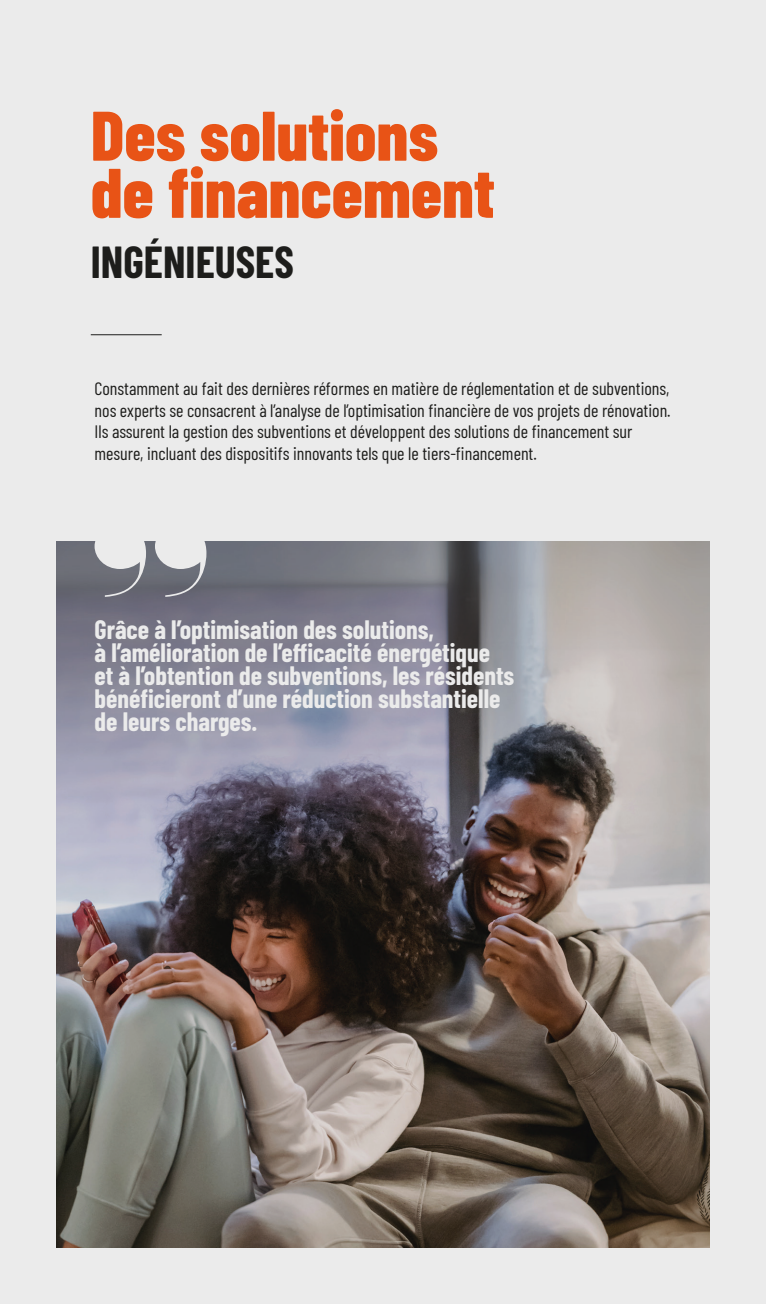
<style>
.page{position:relative;width:766px;height:1304px;background:#fff}
.page>*{position:absolute;margin:0;border:0;box-sizing:border-box;transform-origin:0 0}
.t1{font:800 70px "Barlow Condensed";color:#e85316}
.t2{font:700 43.8px "Barlow Condensed";color:#1d1d1b}
.t3{font:700 26px/23.2px "Barlow Condensed";color:#ebebeb}
.t4{font:18px/21.6px "Barlow Condensed";color:#1d1d1b}
</style>
<div class="page">
<div style="left:0;top:0;width:765px;height:1304px;background:#ebebeb"></div>
<img style="left:57px;top:541px;width:652px;height:706px">
<hr style="left:91px;top:334px;width:71px;height:1px;background:#1d1d1b">
<svg style="left:94px;top:541px;width:112px;height:56px"></svg>
<p class="t1" style="left:91px;top:86px;width:349px">Des solutions</p>
<p class="t1" style="left:91px;top:143px;width:405px">de financement</p>
<p class="t2" style="left:91px;top:231px;width:204px">INGÉNIEUSES</p>
<p class="t4" style="left:94px;top:376px;width:577px">Constamment au fait des dernières réformes en matière de réglementation et de subventions, nos experts se consacrent à l’analyse de l’optimisation financière de vos projets de rénovation.<br>Ils assurent la gestion des subventions et développent des solutions de financement sur mesure, incluant des dispositifs innovants tels que le tiers-financement.</p>
<p class="t3" style="left:94px;top:616px;width:341px">Grâce à l’optimisation des solutions,</p>
<p class="t3" style="left:94px;top:640px;width:397px">à l’amélioration de l’efficacité énergétique</p>
<p class="t3" style="left:94px;top:663px;width:421px">et à l’obtention de subventions, les résidents bénéficieront d’une réduction substantielle</p>
<p class="t3" style="left:94px;top:709px;width:164px">de leurs charges.</p>
</div>
